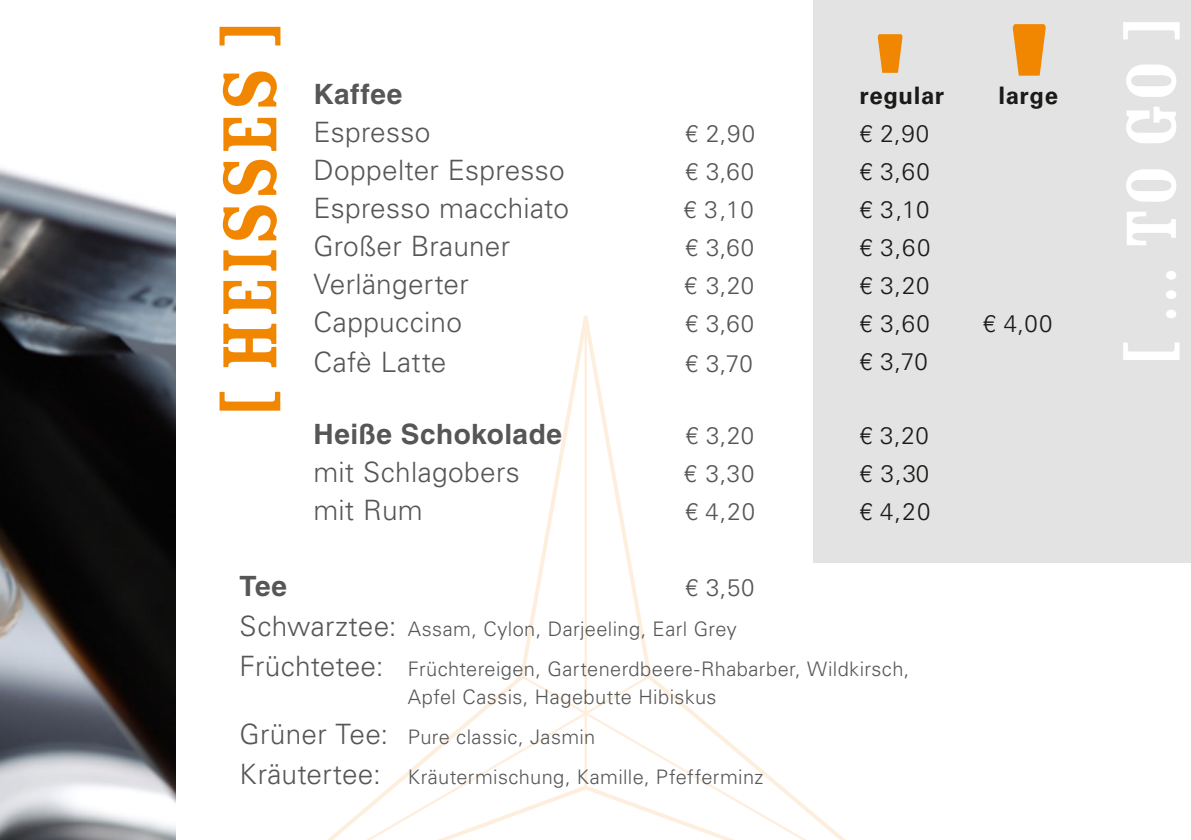
<style>
.page{position:relative;width:1191px;height:840px;background:#fff}
.page>*{position:absolute;margin:0;border:0;box-sizing:border-box;transform-origin:0 0}
.t1{font:84px "Rosewood Std Fill";color:#f18700}
.t2{font:78px "Rosewood Std Fill";color:#fff}
.t3{font:300 28px "Univers LT Std";letter-spacing:.01em;color:#565656}
.t4{font:700 28px "Helvetica LT Std";letter-spacing:.015em;color:#565656}
.t5{font:300 24px "Univers LT Std";letter-spacing:.035em;color:#565656}
.t6{font:300 24px/38px "Univers LT Std";letter-spacing:.045em;color:#1a1a18;text-align:justify}
.t7{font:700 24px "Univers LT Std";letter-spacing:.025em;color:#1a1a18}
.t8{font:300 20px/40px "Univers LT Std";letter-spacing:.02em;color:#565656}
.s1{font-size:28px}
</style>
<div class="page">
<img style="left:0;top:168px;width:176px;height:671px">
<svg style="left:328px;top:315px;width:620px;height:524px"></svg>
<div style="left:813px;top:0;width:378px;height:562px;background:#e3e3e3"></div>
<svg style="left:1012px;top:27px;width:33px;height:49px"></svg>
<svg style="left:1013px;top:24px;width:32px;height:4px"></svg>
<svg style="left:877px;top:36px;width:25px;height:37px"></svg>
<hr style="left:878px;top:34px;width:24px;height:3px;background:#f18700;border-radius:2px">
<h1 class="t1" style="left:204px;top:416px;width:396px;rotate:-90deg">[ HEISSES ]</h1>
<h2 class="t2" style="left:1109px;top:365px;width:349px;rotate:-90deg">[ ... to go ]</h2>
<h3 class="t4" style="left:313px;top:76px;width:90px">Kaffee</h3>
<h3 class="t3" style="left:313px;top:115px;width:118px">Espresso</h3>
<p class="t5" style="left:685px;top:118px;width:71px">€ 2,90</p>
<h3 class="t3" style="left:313px;top:153px;width:253px">Doppelter Espresso</h3>
<p class="t5" style="left:685px;top:156px;width:70px">€ 3,60</p>
<h3 class="t3" style="left:313px;top:191px;width:257px">Espresso macchiato</h3>
<p class="t5" style="left:683px;top:194px;width:72px">€ 3,10</p>
<h3 class="t3" style="left:313px;top:229px;width:198px">Großer Brauner</h3>
<p class="t5" style="left:685px;top:232px;width:70px">€ 3,60</p>
<h3 class="t3" style="left:313px;top:267px;width:157px">Verlängerter</h3>
<p class="t5" style="left:684px;top:270px;width:72px">€ 3,20</p>
<h3 class="t3" style="left:313px;top:305px;width:150px">Cappuccino</h3>
<p class="t5" style="left:685px;top:308px;width:70px">€ 3,60</p>
<h3 class="t3" style="left:313px;top:345px;width:134px">Cafè Latte</h3>
<p class="t5" style="left:685px;top:348px;width:69px">€ 3,70</p>
<p class="t7" style="left:859px;top:81px;width:86px">regular</p>
<p class="t7" style="left:998px;top:81px;width:61px">large</p>
<p class="t6" style="left:859px;top:114px;width:72px">€ 2,90 € 3,60 € 3,10 € 3,60 € 3,20 € 3,60</p>
<p class="t6" style="left:982px;top:304px;width:71px">€ 4,00</p>
<p class="t6" style="left:859px;top:342px;width:70px">€ 3,70</p>
<h3 class="t4" style="left:313px;top:416px;width:250px">Heiße Schokolade</h3>
<p class="t5" style="left:685px;top:420px;width:70px">€ 3,20</p>
<h3 class="t3" style="left:313px;top:455px;width:208px">mit Schlagobers</h3>
<p class="t5" style="left:684px;top:458px;width:72px">€ 3,30</p>
<h3 class="t3" style="left:313px;top:493px;width:111px">mit Rum</h3>
<p class="t5" style="left:685px;top:496px;width:72px">€ 4,20</p>
<p class="t6" style="left:859px;top:416px;width:72px">€ 3,20 € 3,30 € 4,20</p>
<h3 class="t4" style="left:240px;top:568px;width:49px">Tee</h3>
<p class="t5" style="left:685px;top:572px;width:71px">€ 3,50</p>
<p class="t8" style="left:240px;top:608px;width:671px"><span class="s1">Schwarztee:</span> Assam, Cylon, Darjeeling, Earl Grey<br><span class="s1">Früchtetee:</span> Früchtereigen, Gartenerdbeere-Rhabarber, Wildkirsch,</p>
<p class="t8" style="left:240px;top:676px;width:525px;text-indent:168px">Apfel Cassis, Hagebutte Hibiskus<br><span class="s1">Grüner Tee:</span> Pure classic, Jasmin<br><span class="s1">Kräutertee:</span> Kräutermischung, Kamille, Pfefferminz</p>
</div>
